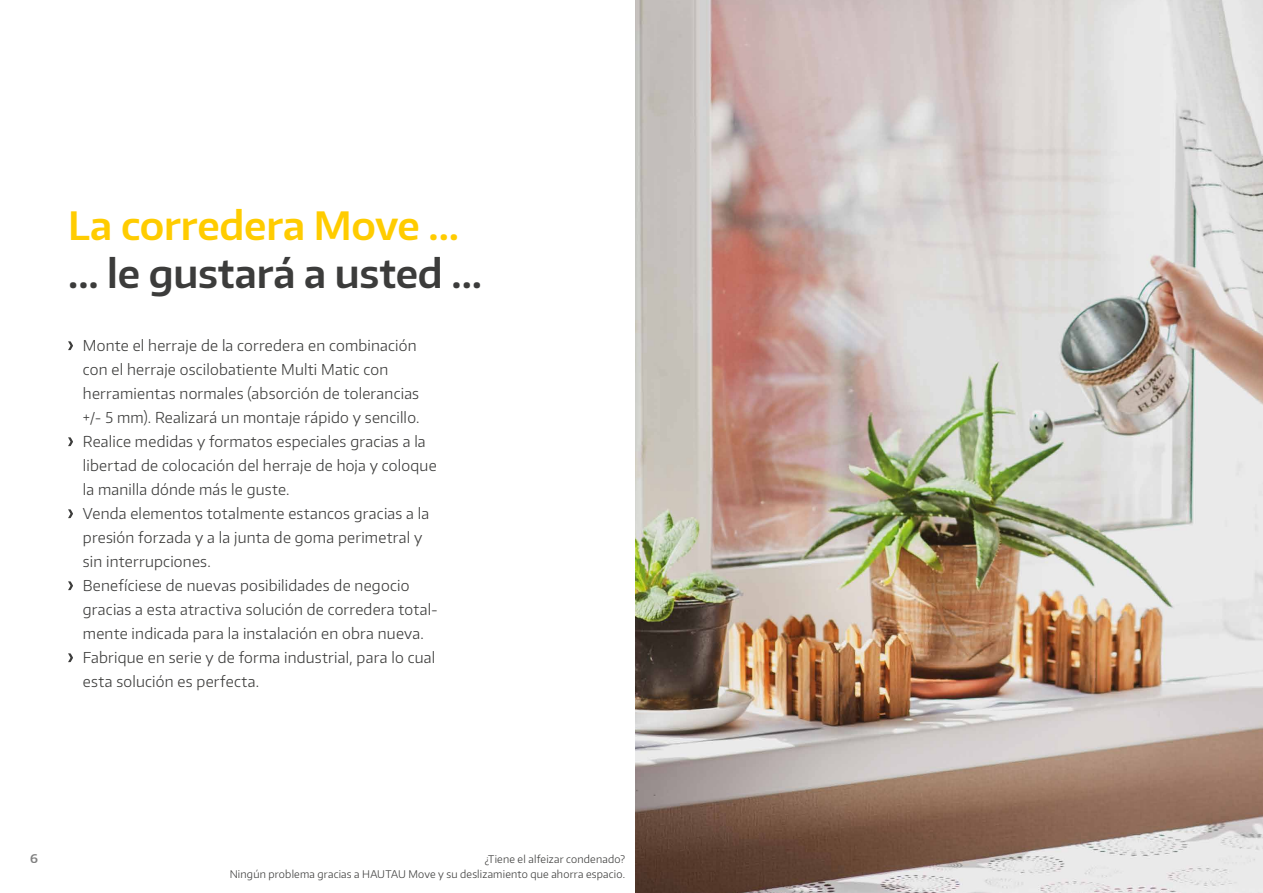
<style>
.page{position:relative;width:1263px;height:893px;background:#fff}
.page>*{position:absolute;margin:0;border:0;box-sizing:border-box;transform-origin:0 0}
.t1{font:600 39px "Encode Sans Normal";letter-spacing:-.005em;color:#3c3c3b}
.t2{font:600 39px "Encode Sans Normal";letter-spacing:-.005em;color:#fc0}
.t3{font:300 15px/24px "Encode Sans Normal";letter-spacing:.015em;color:#3c3c3b}
.t4{font:600 12px "Encode Sans Normal";color:#000}
.t5{font:300 10.5px/15px "Encode Sans Normal";letter-spacing:.02em;color:#3c3c3b;text-align:right}
</style>
<div class="page">
<img style="left:636px;top:0;width:627px;height:893px">
<svg style="left:68px;top:341px;width:5px;height:9px"></svg>
<svg style="left:68px;top:437px;width:5px;height:9px"></svg>
<svg style="left:68px;top:509px;width:5px;height:9px"></svg>
<svg style="left:68px;top:581px;width:5px;height:9px"></svg>
<svg style="left:68px;top:653px;width:5px;height:9px"></svg>
<h1 class="t2" style="left:68px;top:200px;width:393px">La corredera Move …</h1>
<h1 class="t1" style="left:68px;top:248px;width:416px">… le gustará a usted …</h1>
<p class="t3" style="left:83px;top:333px;width:357px">Monte el herraje de la corredera en combinación con el herraje oscilobatiente Multi Matic con herramientas normales (absorción de tolerancias +/- 5 mm). Realizará un montaje rápido y sencillo.<br>Realice medidas y formatos especiales gracias a la libertad de colocación del herraje de hoja y coloque la manilla dónde más le guste.<br>Venda elementos totalmente estancos gracias a la presión forzada y a la junta de goma perimetral y sin interrupciones.<br>Benefíciese de nuevas posibilidades de negocio gracias a esta atractiva solución de corredera total&shy;mente indicada para la instalación en obra nueva.<br>Fabrique en serie y de forma industrial, para lo cual esta solución es perfecta.</p>
<p class="t4" style="left:30px;top:850px;width:9px">6</p>
<p class="t5" style="left:230px;top:851px;width:397px">¿Tiene el alfeizar condenado?<br>Ningún problema gracias a HAUTAU Move y su deslizamiento que ahorra espacio.</p>
</div>
